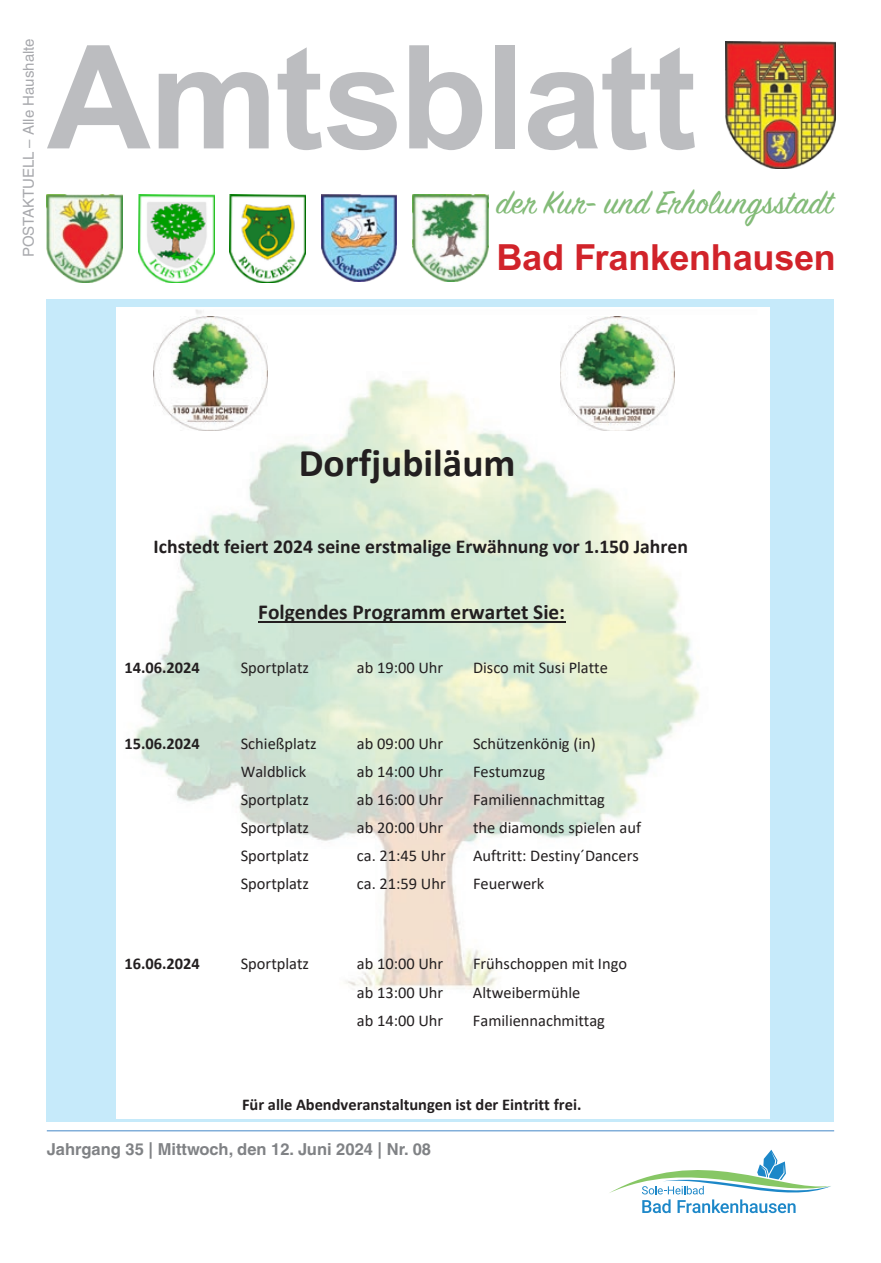
<style>
.page{position:relative;width:881px;height:1263px;background:#fff}
.page>*{position:absolute;margin:0;border:0;box-sizing:border-box;transform-origin:0 0}
.t1{font:700 144px "Arial";letter-spacing:-.015em;color:#bcbdc0}
.t2{font:700 39.3px "Calibri";color:#231f20}
.t3{font:36px "Sign Painter House Script";letter-spacing:.02em;color:#83bb78}
.t4{font:700 36px "Arial";letter-spacing:-.005em;color:#d1232a}
.t5{font:700 21.3px "Calibri";color:#231f20}
.t6{font:700 19.65px "Calibri";color:#231f20}
.t7{font:700 16.5px "Helvetica LT";color:#808285}
.t8{font:16.35px "Calibri";color:#231f20}
.t9{font:700 16.35px "Calibri";color:#231f20}
.Postaktuell{font:15px "Helvetica LT";color:#a8a9ad}
</style>
<div class="page">
<hr style="left:47px;top:1130px;width:786px;height:1px;background:#4488c7">
<svg style="left:609px;top:1149px;width:222px;height:64px"></svg>
<img style="left:725px;top:41px;width:109px;height:128px">
<img style="left:138px;top:194px;width:76px;height:88px">
<img style="left:47px;top:194px;width:76px;height:88px">
<img style="left:230px;top:194px;width:75px;height:88px">
<img style="left:321px;top:194px;width:76px;height:88px">
<img style="left:412px;top:194px;width:76px;height:88px">
<div style="left:47px;top:300px;width:786px;height:822px;background:#c6eafa"></div>
<div style="left:117px;top:308px;width:653px;height:811px;background:#fff"></div>
<img style="left:135px;top:309px;width:565px;height:680px">
<hr style="left:258px;top:621px;width:307px;height:2px;background:#231f20">
<img style="left:153px;top:317px;width:114px;height:114px">
<img style="left:560px;top:317px;width:114px;height:114px">
<p class="Postaktuell" style="left:20px;top:257px;width:221px;rotate:-90deg">POSTAKTUELL – Alle Haushalte</p>
<h1 class="t1" style="left:47px;top:13px;width:651px">Amtsblatt</h1>
<h3 class="t3" style="left:496px;top:181px;width:337px">der Kur- und Erholungsstadt</h3>
<h3 class="t4" style="left:496px;top:236px;width:341px">Bad Frankenhausen</h3>
<p class="t2" style="left:299px;top:435px;width:218px">Dorfjubiläum</p>
<p class="t6" style="left:153px;top:532px;width:535px">Ichstedt feiert 2024 seine erstmalige Erwähnung vor 1.150 Jahren</p>
<p class="t5" style="left:258px;top:597px;width:308px">Folgendes Programm erwartet Sie:</p>
<p class="t9" style="left:124px;top:656px;width:77px">14.06.2024</p>
<p class="t8" style="left:240px;top:656px;width:70px">Sportplatz</p>
<p class="t8" style="left:357px;top:656px;width:88px">ab 19:00 Uhr</p>
<p class="t8" style="left:473px;top:656px;width:136px">Disco mit Susi Platte</p>
<p class="t9" style="left:124px;top:732px;width:77px">15.06.2024</p>
<p class="t8" style="left:240px;top:732px;width:77px">Schießplatz</p>
<p class="t8" style="left:357px;top:732px;width:88px">ab 09:00 Uhr</p>
<p class="t8" style="left:473px;top:732px;width:124px">Schützenkönig (in)</p>
<p class="t8" style="left:240px;top:760px;width:67px">Waldblick</p>
<p class="t8" style="left:357px;top:760px;width:88px">ab 14:00 Uhr</p>
<p class="t8" style="left:473px;top:760px;width:74px">Festumzug</p>
<p class="t8" style="left:240px;top:788px;width:70px">Sportplatz</p>
<p class="t8" style="left:357px;top:788px;width:88px">ab 16:00 Uhr</p>
<p class="t8" style="left:473px;top:788px;width:133px">Familiennachmittag</p>
<p class="t8" style="left:240px;top:816px;width:70px">Sportplatz</p>
<p class="t8" style="left:357px;top:816px;width:88px">ab 20:00 Uhr</p>
<p class="t8" style="left:473px;top:816px;width:169px">the diamonds spielen auf</p>
<p class="t8" style="left:240px;top:844px;width:70px">Sportplatz</p>
<p class="t8" style="left:357px;top:844px;width:90px">ca. 21:45 Uhr</p>
<p class="t8" style="left:473px;top:844px;width:167px">Auftritt: Destiny´Dancers</p>
<p class="t8" style="left:240px;top:873px;width:70px">Sportplatz</p>
<p class="t8" style="left:357px;top:873px;width:90px">ca. 21:59 Uhr</p>
<p class="t8" style="left:473px;top:873px;width:73px">Feuerwerk</p>
<p class="t9" style="left:124px;top:952px;width:77px">16.06.2024</p>
<p class="t8" style="left:240px;top:953px;width:70px">Sportplatz</p>
<p class="t8" style="left:357px;top:953px;width:88px">ab 10:00 Uhr</p>
<p class="t8" style="left:473px;top:953px;width:155px">Frühschoppen mit Ingo</p>
<p class="t8" style="left:357px;top:981px;width:88px">ab 13:00 Uhr</p>
<p class="t8" style="left:473px;top:981px;width:109px">Altweibermühle</p>
<p class="t8" style="left:357px;top:1009px;width:88px">ab 14:00 Uhr</p>
<p class="t8" style="left:473px;top:1009px;width:133px">Familiennachmittag</p>
<p class="t9" style="left:242px;top:1093px;width:341px">Für alle Abendveranstaltungen ist der Eintritt frei.</p>
<p class="t7" style="left:47px;top:1139px;width:385px">Jahrgang 35 | Mittwoch, den 12. Juni 2024 | Nr. 08</p>
</div>
